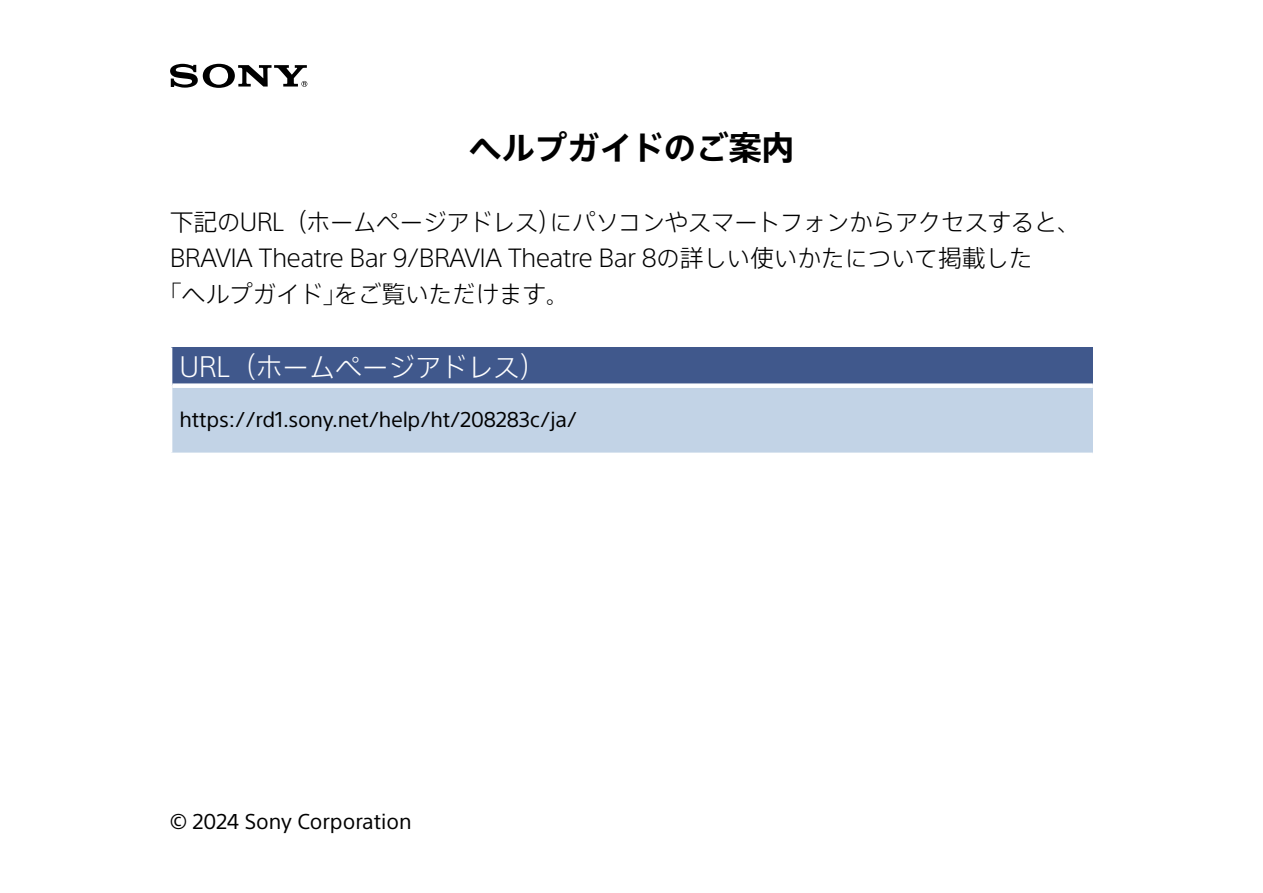
<style>
.page{position:relative;width:1263px;height:893px;background:#fff}
.page>*{position:absolute;margin:0;border:0;box-sizing:border-box;transform-origin:0 0}
.L1{font:700 33px "SST Jp Pro";letter-spacing:-.01em;color:#000}
.TblH{font:300 27px "SST Jp Pro";letter-spacing:-.02em;color:#fff}
.B{font:300 24px "SST Jp Pro";letter-spacing:-.03em;color:#000}
.Z_CovCorpName{font:21px "SST";color:#000}
.TblBSub{font:19.5px "SST Jp Pro";letter-spacing:-.01em;color:#000}
</style>
<div class="page">
<svg style="left:170px;top:64px;width:137px;height:24px"></svg>
<div style="left:171px;top:347px;width:922px;height:39px;background:#40588c"></div>
<div style="left:171px;top:386px;width:922px;height:68px;background:#c2d3e6"></div>
<hr style="left:170px;top:347px;width:2px;height:39px;background:#fff">
<hr style="left:170px;top:386px;width:2px;height:67px;background:#fff">
<hr style="left:170px;top:453px;width:923px;height:2px;background:#fff">
<div style="left:172px;top:383px;width:921px;height:5px;background:#fff"></div>
<p class="L1" style="left:469px;top:122px;width:327px">ヘルプガイドのご案内</p>
<p class="B" style="left:170px;top:204px;width:912px">下記のURL（ホームページアドレス）にパソコンやスマートフォンからアクセスすると、</p>
<p class="B" style="left:170px;top:240px;width:864px">BRAVIA Theatre Bar 9/BRAVIA Theatre Bar 8の詳しい使いかたについて掲載した</p>
<p class="B" style="left:158px;top:276px;width:414px">「ヘルプガイド」をご覧いただけます。</p>
<p class="TblH" style="left:179px;top:347px;width:369px">URL（ホームページアドレス）</p>
<p class="TblBSub" style="left:180px;top:405px;width:399px">https://rd1.sony.net/help/ht/208283c/ja/</p>
<p class="Z_CovCorpName" style="left:170px;top:809px;width:243px">© 2024 Sony Corporation</p>
</div>
